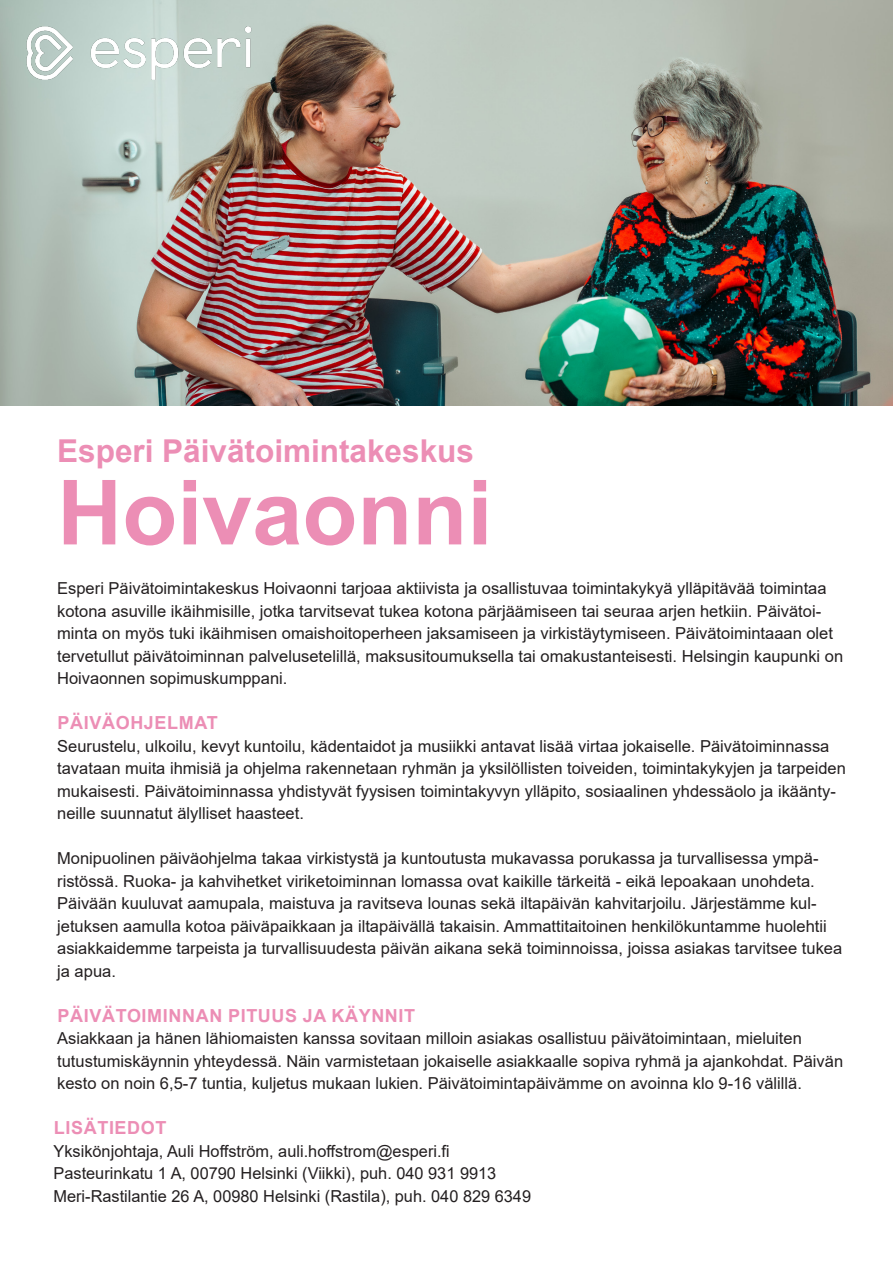
<style>
.page{position:relative;width:893px;height:1263px;background:#fff}
.page>*{position:absolute;margin:0;border:0;box-sizing:border-box;transform-origin:0 0}
.t1{font:700 90px "Arial";color:#ec8eb5}
.t2{font:700 31.5px "Arial";color:#ec8eb5}
.leipis{font:700 18px "Arial";letter-spacing:.035em;color:#ec8eb5}
.leipis-2{font:16.5px/22.5px "Arial";color:#231f20}
.kainalo{font:16.5px "Arial";color:#231f20}
</style>
<div class="page">
<img style="left:0;top:0;width:893px;height:405px">
<img style="left:0;top:15px;width:276px;height:79px">
<p class="t2" style="left:57px;top:429px;width:418px">Esperi Päivätoimintakeskus</p>
<p class="t1" style="left:57px;top:449px;width:437px">Hoivaonni</p>
<p class="leipis-2" style="left:57px;top:577px;width:787px">Esperi Päivätoimintakeskus Hoivaonni tarjoaa aktiivista ja osallistuvaa toimintakykyä ylläpitävää toimintaa kotona asuville ikäihmisille, jotka tarvitsevat tukea kotona pärjäämiseen tai seuraa arjen hetkiin. Päivätoi&shy;minta on myös tuki ikäihmisen omaishoitoperheen jaksamiseen ja virkistäytymiseen. Päivätoimintaaan olet tervetullut päivätoiminnan palvelusetelillä, maksusitoumuksella tai omakustanteisesti. Helsingin kaupunki on Hoivaonnen sopimuskumppani.</p>
<p class="leipis" style="left:58px;top:710px;width:162px">PÄIVÄOHJELMAT</p>
<p class="leipis-2" style="left:57px;top:734px;width:790px">Seurustelu, ulkoilu, kevyt kuntoilu, kädentaidot ja musiikki antavat lisää virtaa jokaiselle. Päivätoiminnassa tavataan muita ihmisiä ja ohjelma rakennetaan ryhmän ja yksilöllisten toiveiden, toimintakykyjen ja tarpeiden mukaisesti. Päivätoiminnassa yhdistyvät fyysisen toimintakyvyn ylläpito, sosiaalinen yhdessäolo ja ikäänty&shy;neille suunnatut älylliset haasteet.</p>
<p class="leipis-2" style="left:57px;top:847px;width:786px">Monipuolinen päiväohjelma takaa virkistystä ja kuntoutusta mukavassa porukassa ja turvallisessa ympä&shy;ristössä. Ruoka- ja kahvihetket viriketoiminnan lomassa ovat kaikille tärkeitä - eikä lepoakaan unohdeta.<br>Päivään kuuluvat aamupala, maistuva ja ravitseva lounas sekä iltapäivän kahvitarjoilu. Järjestämme kul&shy;jetuksen aamulla kotoa päiväpaikkaan ja iltapäivällä takaisin. Ammattitaitoinen henkilökuntamme huolehtii asiakkaidemme tarpeista ja turvallisuudesta päivän aikana sekä toiminnoissa, joissa asiakas tarvitsee tukea ja apua.</p>
<p class="leipis" style="left:58px;top:1002px;width:359px">PÄIVÄTOIMINNAN PITUUS JA KÄYNNIT</p>
<p class="leipis-2" style="left:57px;top:1027px;width:787px">Asiakkaan ja hänen lähiomaisten kanssa sovitaan milloin asiakas osallistuu päivätoimintaan, mieluiten tutustumiskäynnin yhteydessä. Näin varmistetaan jokaiselle asiakkaalle sopiva ryhmä ja ajankohdat. Päivän kesto on noin 6,5-7 tuntia, kuljetus mukaan lukien. Päivätoimintapäivämme on avoinna klo 9-16 välillä.</p>
<p class="leipis" style="left:54px;top:1115px;width:114px">LISÄTIEDOT</p>
<p class="kainalo" style="left:54px;top:1139px;width:398px">Yksikönjohtaja, Auli Hoffström, auli.hoffstrom@esperi.fi</p>
<p class="kainalo" style="left:54px;top:1162px;width:444px">Pasteurinkatu 1 A, 00790 Helsinki (Viikki), puh. 040 931 9913</p>
<p class="kainalo" style="left:54px;top:1184px;width:479px">Meri-Rastilantie 26 A, 00980 Helsinki (Rastila), puh. 040 829 6349</p>
</div>
